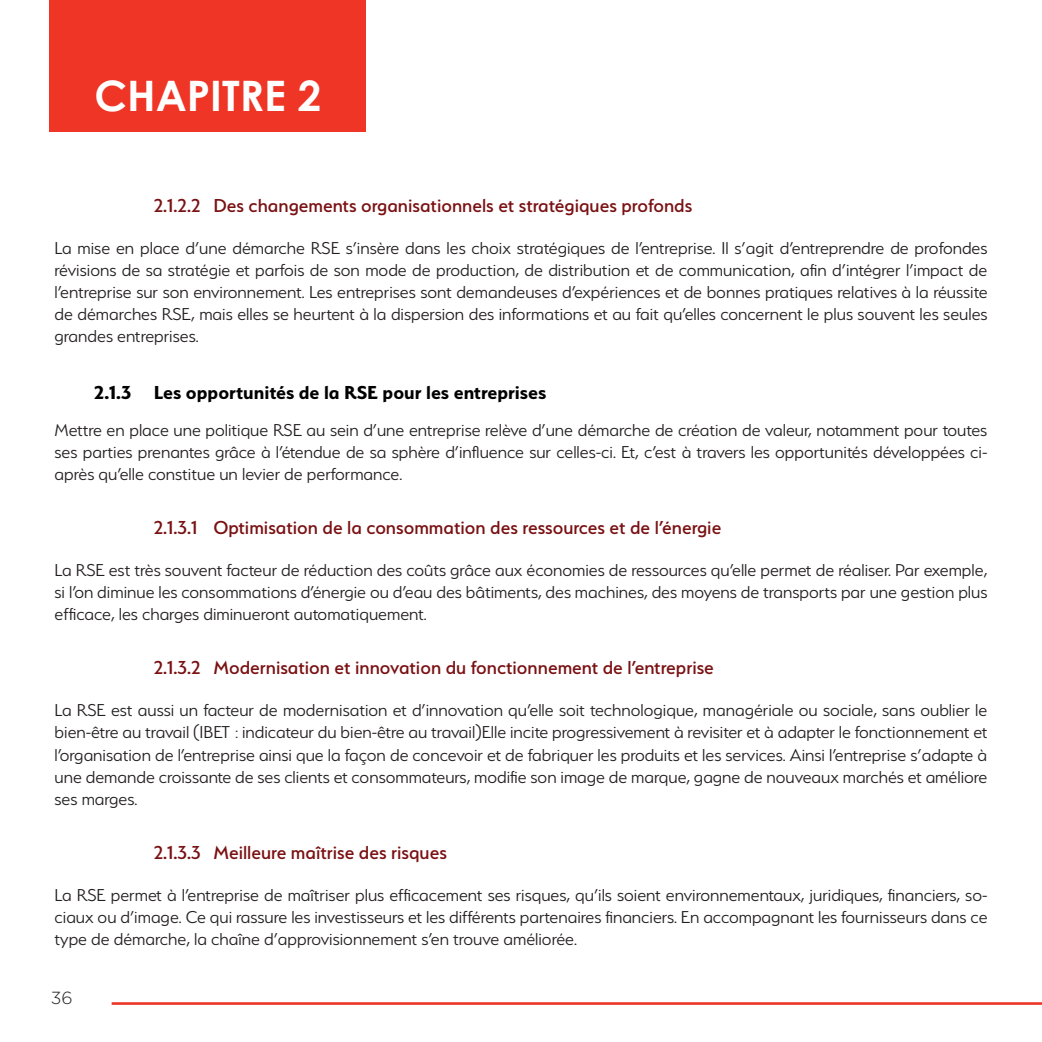
<style>
.page{position:relative;width:1042px;height:1042px;background:#fff}
.page>*{position:absolute;margin:0;border:0;box-sizing:border-box;transform-origin:0 0}
.t1{font:700 42px "Century Gothic";color:#fff}
.t2{font:500 21px "Serenity";color:#7a1113}
.t3{font:700 21px "Serenity";color:#000001}
.t4{font:300 19.25px/22.2px "Serenity";color:#231f20;text-align:justify}
.t5{font:300 17.5px "Gotham";color:#231f20}
.s1{font-size:17.5px}
</style>
<div class="page">
<div style="left:50px;top:0;width:316px;height:131px;background:#ee3526"></div>
<hr style="left:112px;top:1002px;width:930px;height:3px;background:#ee3526">
<h1 class="t1" style="left:94px;top:64px;width:228px">CHAPITRE 2</h1>
<p class="t2" style="left:154px;top:194px;width:540px">2.1.2.2 Des changements organisationnels et stratégiques profonds</p>
<p class="t4" style="left:55px;top:236px;width:934px">La mise en place d’une démarche RSE s’insère dans les choix stratégiques de l’entreprise. Il s’agit d’entreprendre de profondes révisions de sa stratégie et parfois de son mode de production, de distribution et de communication, afin d’intégrer l’impact de l’entreprise sur son environnement. Les entreprises sont demandeuses d’expériences et de bonnes pratiques relatives à la réussite de démarches RSE, mais elles se heurtent à la dispersion des informations et au fait qu’elles concernent le plus souvent les seules grandes entreprises.</p>
<p class="t3" style="left:94px;top:380px;width:454px">2.1.3 Les opportunités de la RSE pour les entreprises</p>
<p class="t4" style="left:55px;top:419px;width:934px">Mettre en place une politique RSE au sein d’une entreprise relève d’une démarche de création de valeur, notamment pour toutes ses parties prenantes grâce à l’étendue de sa sphère d’influence sur celles-ci. Et, c’est à travers les opportunités développées ci&shy;après qu’elle constitue un levier de performance.</p>
<p class="t2" style="left:154px;top:516px;width:569px">2.1.3.1 Optimisation de la consommation des ressources et de l’énergie</p>
<p class="t4" style="left:55px;top:559px;width:934px">La RSE est très souvent facteur de réduction des coûts grâce aux économies de ressources qu’elle permet de réaliser. Par exemple, si l’on diminue les consommations d’énergie ou d’eau des bâtiments, des machines, des moyens de transports par une gestion plus efficace, les charges diminueront automatiquement.</p>
<p class="t2" style="left:154px;top:656px;width:562px">2.1.3.2 Modernisation et innovation du fonctionnement de l’entreprise</p>
<p class="t4" style="left:55px;top:699px;width:934px">La RSE est aussi un facteur de modernisation et d’innovation qu’elle soit technologique, managériale ou sociale, sans oublier le bien-être au travail (IBET <span class="s1">:</span> indicateur du bien-être au travail)Elle incite progressivement à revisiter et à adapter le fonctionnement et l’organisation de l’entreprise ainsi que la façon de concevoir et de fabriquer les produits et les services. Ainsi l’entreprise s’adapte à une demande croissante de ses clients et consommateurs, modifie son image de marque, gagne de nouveaux marchés et améliore ses marges.</p>
<p class="t2" style="left:154px;top:841px;width:295px">2.1.3.3 Meilleure maîtrise des risques</p>
<p class="t4" style="left:55px;top:883px;width:934px">La RSE permet à l’entreprise de maîtriser plus efficacement ses risques, qu’ils soient environnementaux, juridiques, financiers, so&shy;ciaux ou d’image. Ce qui rassure les investisseurs et les différents partenaires financiers. En accompagnant les fournisseurs dans ce type de démarche, la chaîne d’approvisionnement s’en trouve améliorée.</p>
<p class="t5" style="left:51px;top:986px;width:23px">36</p>
</div>
